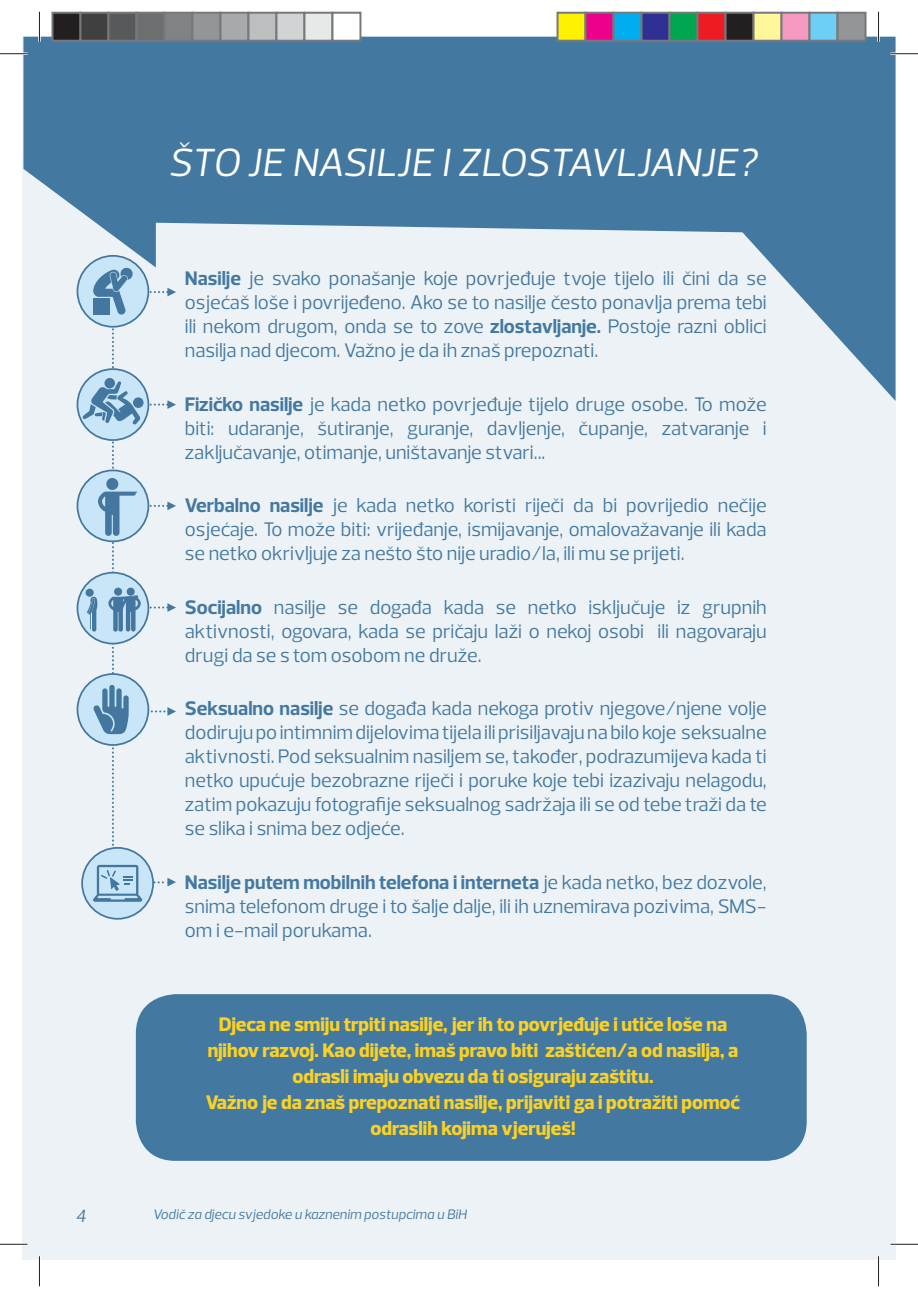
<style>
.page{position:relative;width:918px;height:1298px;background:#fff}
.page>*{position:absolute;margin:0;border:0;box-sizing:border-box;transform-origin:0 0}
.t1{font:italic 40px "Prelo";letter-spacing:-.005em;color:#fff}
.t2{font:20px/24px "Prelo";color:#4378a0;text-align:justify}
.t3{font:800 20px/26px "Prelo";color:#fbd124;text-align:center}
.t4{font:italic 18px "Prelo";color:#4378a0}
.t5{font:italic 14px "Prelo";color:#4378a0}
.s1{font-weight:700}
</style>
<div class="page">
<div style="left:22px;top:37px;width:874px;height:1223px;background:#ecf2f5"></div>
<div style="left:136px;top:994px;width:671px;height:167px;background:#4378a0;border-radius:40px"></div>
<svg style="left:23px;top:37px;width:873px;height:364px;fill:#4378a0"></svg>
<div style="left:77px;top:256px;width:71px;height:71px;background:#c9e6f8;border-radius:50%"></div>
<div style="left:77px;top:255px;width:72px;height:73px;border:2px solid #43779f;border-radius:50%"></div>
<div style="left:82px;top:848px;width:71px;height:71px;background:#c9e6f8;border-radius:50%"></div>
<svg style="left:82px;top:267px;width:94px;height:635px"></svg>
<hr style="left:0;top:52px;width:27px;height:3px;background:#fff">
<hr style="left:891px;top:52px;width:27px;height:3px;background:#fff">
<hr style="left:0;top:1243px;width:27px;height:3px;background:#fff">
<hr style="left:891px;top:1243px;width:27px;height:3px;background:#fff">
<hr style="left:38px;top:12px;width:3px;height:30px;background:#fff">
<hr style="left:38px;top:1256px;width:3px;height:30px;background:#fff">
<hr style="left:877px;top:12px;width:3px;height:30px;background:#fff">
<hr style="left:877px;top:1256px;width:3px;height:30px;background:#fff">
<svg style="left:0;top:53px;width:27px;height:1px"></svg>
<svg style="left:891px;top:53px;width:27px;height:1px"></svg>
<svg style="left:0;top:1244px;width:27px;height:1px"></svg>
<svg style="left:891px;top:1244px;width:27px;height:1px"></svg>
<hr style="left:39px;top:12px;width:1px;height:30px;background:#231f20">
<hr style="left:39px;top:1256px;width:1px;height:30px;background:#231f20">
<hr style="left:878px;top:12px;width:1px;height:30px;background:#231f20">
<hr style="left:878px;top:1256px;width:1px;height:30px;background:#231f20">
<div style="left:52px;top:13px;width:28px;height:28px;background:#231f20"></div>
<div style="left:51px;top:12px;width:30px;height:30px;border:2px solid #77787b"></div>
<div style="left:80px;top:13px;width:28px;height:28px;background:#404041"></div>
<div style="left:79px;top:12px;width:30px;height:30px;border:2px solid #77787b"></div>
<div style="left:108px;top:13px;width:28px;height:28px;background:#58595b"></div>
<div style="left:107px;top:12px;width:30px;height:30px;border:2px solid #77787b"></div>
<div style="left:136px;top:13px;width:28px;height:28px;background:#6d6e70"></div>
<div style="left:135px;top:12px;width:30px;height:30px;border:2px solid #77787b"></div>
<div style="left:164px;top:13px;width:28px;height:28px;background:#808285"></div>
<div style="left:163px;top:12px;width:30px;height:30px;border:2px solid #77787b"></div>
<div style="left:192px;top:13px;width:28px;height:28px;background:#939598"></div>
<div style="left:191px;top:12px;width:30px;height:30px;border:2px solid #77787b"></div>
<div style="left:220px;top:13px;width:28px;height:28px;background:#a7a9ac"></div>
<div style="left:219px;top:12px;width:30px;height:30px;border:2px solid #77787b"></div>
<div style="left:248px;top:13px;width:28px;height:28px;background:#bcbec0"></div>
<div style="left:247px;top:12px;width:30px;height:30px;border:2px solid #77787b"></div>
<div style="left:276px;top:13px;width:28px;height:28px;background:#d1d3d4"></div>
<div style="left:275px;top:12px;width:30px;height:30px;border:2px solid #77787b"></div>
<div style="left:304px;top:13px;width:28px;height:28px;background:#e7e8e8"></div>
<div style="left:303px;top:12px;width:30px;height:30px;border:2px solid #77787b"></div>
<div style="left:332px;top:13px;width:28px;height:28px;background:#fff"></div>
<div style="left:331px;top:12px;width:30px;height:30px;border:2px solid #77787b"></div>
<div style="left:558px;top:13px;width:28px;height:28px;background:#fff200"></div>
<div style="left:557px;top:12px;width:30px;height:30px;border:2px solid #77787b"></div>
<div style="left:586px;top:13px;width:28px;height:28px;background:#ec008c"></div>
<div style="left:585px;top:12px;width:30px;height:30px;border:2px solid #77787b"></div>
<div style="left:614px;top:13px;width:28px;height:28px;background:#00aeef"></div>
<div style="left:613px;top:12px;width:30px;height:30px;border:2px solid #77787b"></div>
<div style="left:642px;top:13px;width:28px;height:28px;background:#2e3092"></div>
<div style="left:641px;top:12px;width:30px;height:30px;border:2px solid #77787b"></div>
<div style="left:670px;top:13px;width:28px;height:28px;background:#00a650"></div>
<div style="left:669px;top:12px;width:30px;height:30px;border:2px solid #77787b"></div>
<div style="left:698px;top:13px;width:28px;height:28px;background:#ed1c24"></div>
<div style="left:697px;top:12px;width:30px;height:30px;border:2px solid #77787b"></div>
<div style="left:726px;top:13px;width:28px;height:28px;background:#231f20"></div>
<div style="left:725px;top:12px;width:30px;height:30px;border:2px solid #77787b"></div>
<div style="left:754px;top:13px;width:28px;height:28px;background:#fff799"></div>
<div style="left:753px;top:12px;width:30px;height:30px;border:2px solid #77787b"></div>
<div style="left:782px;top:13px;width:28px;height:28px;background:#f49ac1"></div>
<div style="left:781px;top:12px;width:30px;height:30px;border:2px solid #77787b"></div>
<div style="left:810px;top:13px;width:28px;height:28px;background:#6dcff6"></div>
<div style="left:809px;top:12px;width:30px;height:30px;border:2px solid #77787b"></div>
<div style="left:838px;top:13px;width:28px;height:28px;background:#939598"></div>
<div style="left:837px;top:12px;width:30px;height:30px;border:2px solid #77787b"></div>
<h1 class="t1" style="left:168px;top:138px;width:590px">ŠTO JE NASILJE I ZLOSTAVLJANJE?</h1>
<p class="t2" style="left:185px;top:267px;width:583px"><span class="s1">Nasilje</span> je svako ponašanje koje povrjeđuje tvoje tijelo ili čini da se osjećaš loše i povrijeđeno. Ako se to nasilje često ponavlja prema tebi ili nekom drugom, onda se to zove <span class="s1">zlostavljanje.</span> Postoje razni oblici nasilja nad djecom. Važno je da ih znaš prepoznati.</p>
<p class="t2" style="left:185px;top:393px;width:583px"><span class="s1">Fizičko nasilje</span> je kada netko povrjeđuje tijelo druge osobe. To može biti: udaranje, šutiranje, guranje, davljenje, čupanje, zatvaranje i zaključavanje, otimanje, uništavanje stvari...</p>
<p class="t2" style="left:185px;top:495px;width:583px"><span class="s1">Verbalno nasilje</span> je kada netko koristi riječi da bi povrijedio nečije osjećaje. To može biti: vrijeđanje, ismijavanje, omalovažavanje ili kada se netko okrivljuje za nešto što nije uradio/la, ili mu se prijeti.</p>
<p class="t2" style="left:185px;top:596px;width:583px"><span class="s1">Socijalno</span> nasilje se događa kada se netko isključuje iz grupnih aktivnosti, ogovara, kada se pričaju laži o nekoj osobi ili nagovaraju drugi da se s tom osobom ne druže.</p>
<p class="t2" style="left:185px;top:698px;width:583px"><span class="s1">Seksualno nasilje</span> se događa kada nekoga protiv njegove/njene volje dodiruju po intimnim dijelovima tijela ili prisiljavaju na bilo koje seksualne aktivnosti. Pod seksualnim nasiljem se, također, podrazumijeva kada ti netko upućuje bezobrazne riječi i poruke koje tebi izazivaju nelagodu, zatim pokazuju fotografije seksualnog sadržaja ili se od tebe traži da te se slika i snima bez odjeće.</p>
<p class="t2" style="left:185px;top:872px;width:583px"><span class="s1">Nasilje putem mobilnih telefona i interneta</span> je kada netko, bez dozvole, snima telefonom druge i to šalje dalje, ili ih uznemirava pozivima, SMS&shy;om i e-mail porukama.</p>
<p class="t3" style="left:206px;top:1012px;width:536px">Djeca ne smiju trpiti nasilje, jer ih to povrjeđuje i utiče loše na njihov razvoj. Kao dijete, imaš pravo biti zaštićen/a od nasilja, a odrasli imaju obvezu da ti osiguraju zaštitu.<br>Važno je da znaš prepoznati nasilje, prijaviti ga i potražiti pomoć odraslih kojima vjeruješ!</p>
<p class="t4" style="left:75px;top:1206px;width:12px">4</p>
<p class="t5" style="left:153px;top:1206px;width:316px">Vodič za djecu svjedoke u kaznenim postupcima u BiH</p>
</div>
